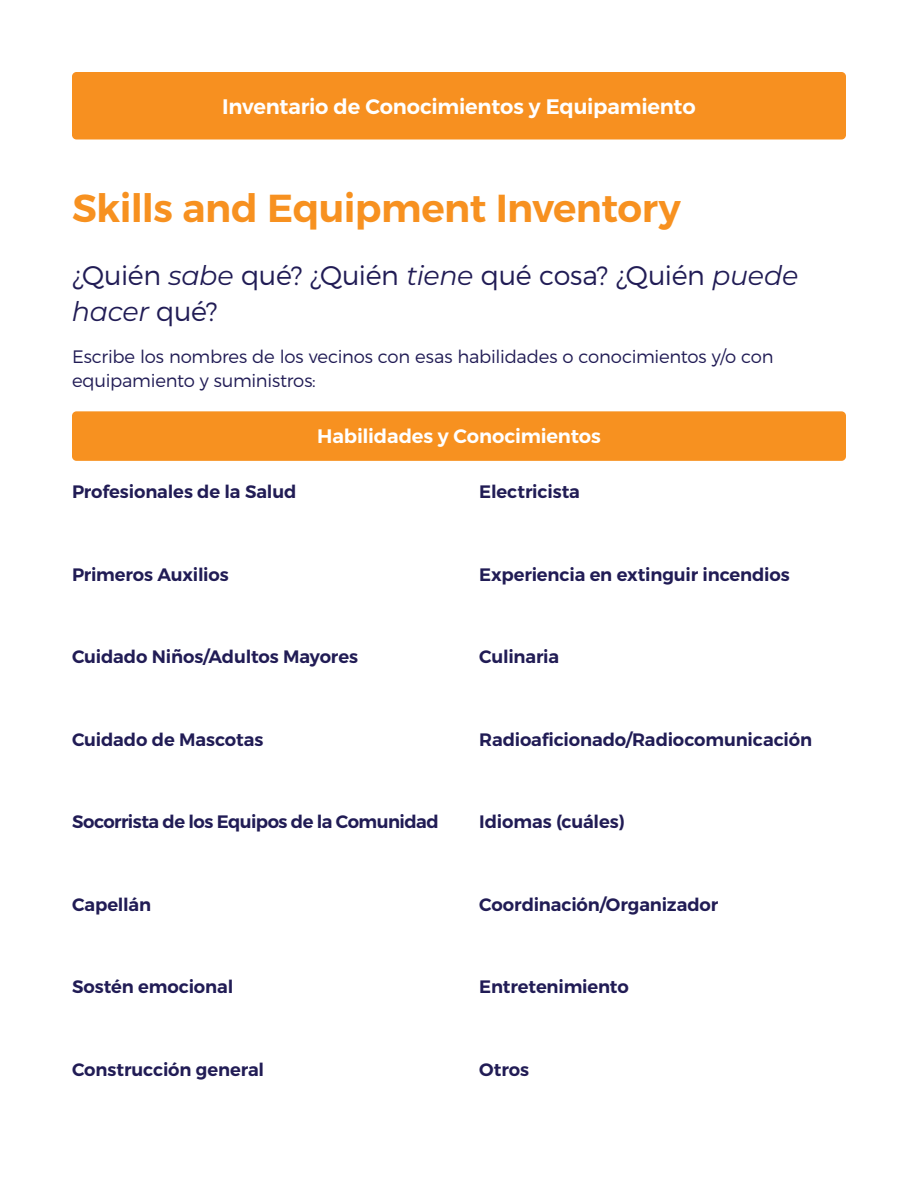
<style>
.page{position:relative;width:918px;height:1188px;background:#fff}
.page>*{position:absolute;margin:0;border:0;box-sizing:border-box;transform-origin:0 0}
.t1{font:600 39px "Montserrat";letter-spacing:-.015em;color:#f79120}
.t2{font:300 27px/36px "Montserrat";letter-spacing:-.015em;color:#211c55}
.t3{font:600 21px "Montserrat";letter-spacing:-.01em;color:#fff}
.t4{font:600 19.5px "Montserrat";letter-spacing:-.01em;color:#fff}
.t5{font:600 18px "Montserrat";letter-spacing:-.01em;color:#211c55}
.t6{font:300 18px/24px "Montserrat";letter-spacing:-.01em;color:#211c55}
.t7{font:600 18px "Montserrat";letter-spacing:-.03em;color:#211c55}
.s1{font-weight:400;font-style:italic}
</style>
<div class="page">
<div style="left:72px;top:411px;width:774px;height:50px;background:#f79120;border-radius:4px"></div>
<div style="left:72px;top:72px;width:774px;height:68px;background:#f79020;border-radius:4px"></div>
<p class="t3" style="left:222px;top:94px;width:475px">Inventario de Conocimientos y Equipamiento</p>
<h1 class="t1" style="left:72px;top:184px;width:610px">Skills and Equipment Inventory</h1>
<h2 class="t2" style="left:72px;top:257px;width:728px">¿Quién <span class="s1">sabe</span> qué? ¿Quién <span class="s1">tiene</span> qué cosa? ¿Quién <span class="s1">puede hacer</span> qué?</h2>
<p class="t6" style="left:72px;top:345px;width:703px">Escribe los nombres de los vecinos con esas habilidades o conocimientos y/o con equipamiento y suministros:</p>
<p class="t4" style="left:317px;top:424px;width:285px">Habilidades y Conocimientos</p>
<p class="t5" style="left:72px;top:481px;width:226px">Profesionales de la Salud</p>
<p class="t5" style="left:479px;top:481px;width:102px">Electricista</p>
<p class="t5" style="left:72px;top:563px;width:158px">Primeros Auxilios</p>
<p class="t5" style="left:479px;top:563px;width:312px">Experiencia en extinguir incendios</p>
<p class="t5" style="left:72px;top:646px;width:288px">Cuidado Niños/Adultos Mayores</p>
<p class="t5" style="left:479px;top:646px;width:81px">Culinaria</p>
<p class="t5" style="left:72px;top:728px;width:193px">Cuidado de Mascotas</p>
<p class="t5" style="left:479px;top:728px;width:334px">Radioaficionado/Radiocomunicación</p>
<p class="t7" style="left:72px;top:811px;width:368px">Socorrista de los Equipos de la Comunidad</p>
<p class="t5" style="left:479px;top:811px;width:146px">Idiomas (cuáles)</p>
<p class="t5" style="left:72px;top:893px;width:81px">Capellán</p>
<p class="t5" style="left:479px;top:893px;width:241px">Coordinación/Organizador</p>
<p class="t5" style="left:72px;top:976px;width:163px">Sostén emocional</p>
<p class="t5" style="left:479px;top:976px;width:151px">Entretenimiento</p>
<p class="t5" style="left:72px;top:1058px;width:194px">Construcción general</p>
<p class="t5" style="left:479px;top:1058px;width:51px">Otros</p>
</div>
